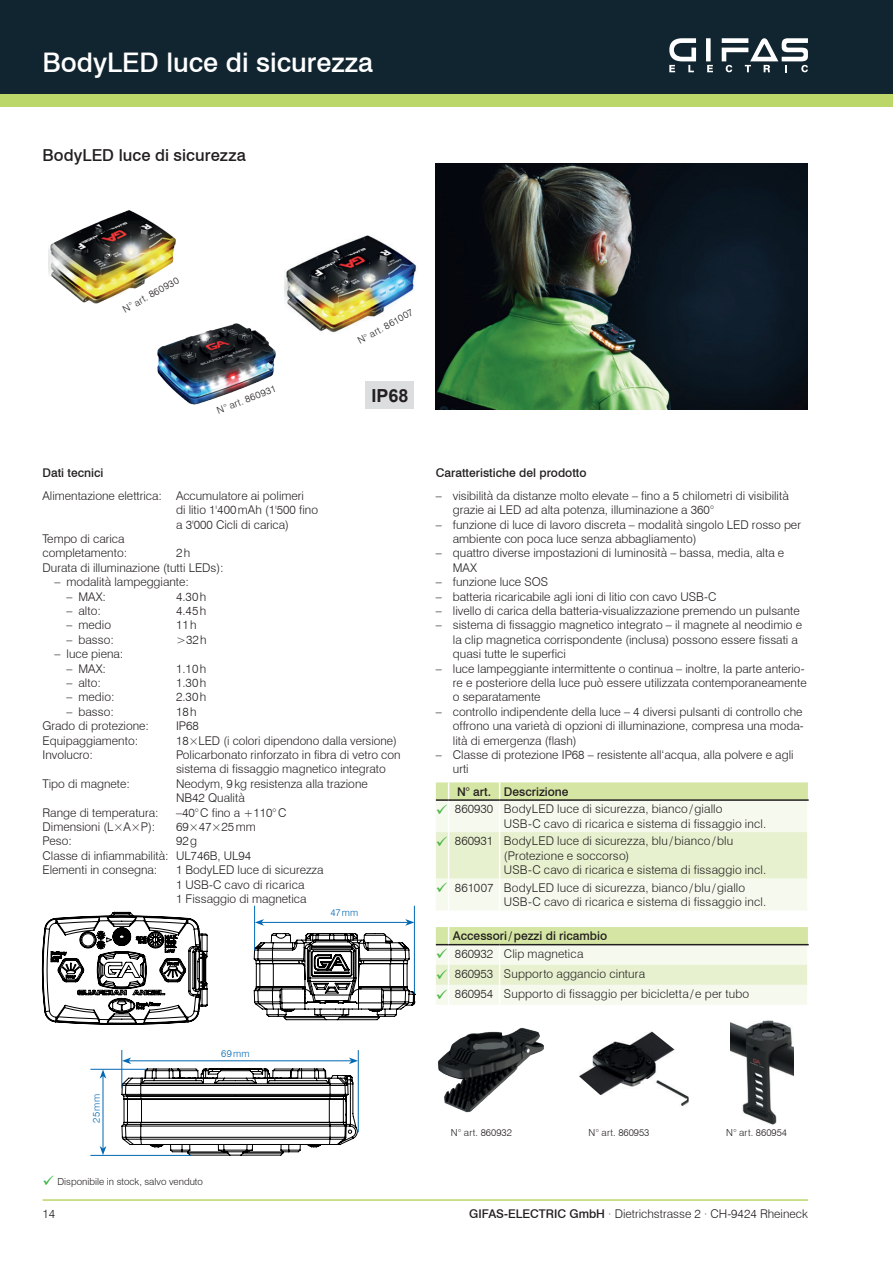
<style>
.page{position:relative;width:893px;height:1263px;background:#fff}
.page>*{position:absolute;margin:0;border:0;box-sizing:border-box;transform-origin:0 0}
.t1{font:500 27px "Swiss 721 BT";color:#fff}
.t2{font:700 18px "Arial";color:#231f20}
.t3{font:500 16.5px "Swiss 721 BT";letter-spacing:.005em;color:#231f20}
.t4{font:300 12px/14.4px "Swiss 721 BT";color:#231f20}
.t5{font:500 12px "Swiss 721 BT";color:#231f20}
.t6{font:300 9.75px "Swiss 721 BT";color:#231f20}
.t7{font:300 9.75px "Swiss 721 BT";letter-spacing:.02em;color:#0168b3}
.s1{color:#3eb649}
.s2{color:#4bb547}
.s3{font-weight:500}
</style>
<div class="page">
<div style="left:0;top:89px;width:893px;height:17px;background:#bbd76a"></div>
<div style="left:0;top:0;width:893px;height:94px;background:#112530"></div>
<hr style="left:43px;top:1199px;width:765px;height:2px;background:#bbd76a">
<div style="left:706px;top:38px;width:5px;height:23px;background:#fff"></div>
<svg style="left:669px;top:38px;width:27px;height:34px"></svg>
<svg style="left:707px;top:65px;width:6px;height:7px"></svg>
<svg style="left:722px;top:38px;width:86px;height:34px"></svg>
<svg style="left:436px;top:782px;width:372px;height:128px;background:#ecf4d9"></svg>
<hr style="left:449px;top:799px;width:51px;height:2px;background:#231f20">
<hr style="left:500px;top:799px;width:309px;height:2px;background:#231f20">
<svg style="left:436px;top:927px;width:372px;height:78px;background:#e9f1d4"></svg>
<hr style="left:449px;top:944px;width:51px;height:1px;background:#231f20">
<hr style="left:500px;top:944px;width:309px;height:1px;background:#231f20">
<img style="left:157px;top:323px;width:119px;height:82px">
<img style="left:49px;top:210px;width:127px;height:94px">
<img style="left:436px;top:164px;width:372px;height:245px">
<img style="left:438px;top:1028px;width:106px;height:85px">
<img style="left:579px;top:1031px;width:110px;height:75px">
<img style="left:730px;top:1020px;width:64px;height:105px">
<img style="left:285px;top:235px;width:132px;height:98px">
<div style="left:366px;top:382px;width:48px;height:27px;background:#dcdddf"></div>
<svg style="left:42px;top:905px;width:373px;height:251px"></svg>
<h1 class="t1" style="left:43px;top:46px;width:332px">BodyLED luce di sicurezza</h1>
<h3 class="t3" style="left:43px;top:145px;width:205px">BodyLED luce di sicurezza</h3>
<p class="t6" style="left:120px;top:305px;width:64px;rotate:-29deg">N° art. 860930</p>
<p class="t6" style="left:215px;top:405px;width:64px;rotate:-21deg">N° art. 860931</p>
<p class="t6" style="left:356px;top:336px;width:63px;rotate:-29deg">N° art. 861007</p>
<h2 class="t2" style="left:371px;top:383px;width:39px">IP68</h2>
<p class="t5" style="left:43px;top:465px;width:62px">Dati tecnici</p>
<p class="t4" style="left:43px;top:488px;width:263px">Alimentazione elettrica: Accumulatore ai polimeri</p>
<p class="t4" style="left:176px;top:503px;width:144px">di litio 1'400mAh (1'500 fino</p>
<p class="t4" style="left:176px;top:517px;width:115px">a 3'000 Cicli di carica)</p>
<p class="t4" style="left:43px;top:531px;width:84px">Tempo di carica</p>
<p class="t4" style="left:43px;top:546px;width:86px">completamento:</p>
<p class="t4" style="left:43px;top:546px;width:183px;text-indent:133px">2h<br>Durata di illuminazione (tutti LEDs):</p>
<p class="t4" style="left:55px;top:575px;width:136px">– modalità lampeggiante:</p>
<p class="t4" style="left:67px;top:589px;width:41px">– MAX:</p>
<p class="t4" style="left:176px;top:589px;width:32px">4.30h</p>
<p class="t4" style="left:67px;top:603px;width:36px">– alto:</p>
<p class="t4" style="left:176px;top:603px;width:32px">4.45h</p>
<p class="t4" style="left:67px;top:618px;width:46px">– medio</p>
<p class="t4" style="left:176px;top:618px;width:22px">11h</p>
<p class="t4" style="left:67px;top:632px;width:49px">– basso:</p>
<p class="t4" style="left:176px;top:632px;width:32px">&gt;32h</p>
<p class="t4" style="left:55px;top:647px;width:70px">– luce piena:</p>
<p class="t4" style="left:67px;top:661px;width:41px">– MAX:</p>
<p class="t4" style="left:176px;top:661px;width:32px">1.10h</p>
<p class="t4" style="left:67px;top:675px;width:36px">– alto:</p>
<p class="t4" style="left:176px;top:675px;width:32px">1.30h</p>
<p class="t4" style="left:67px;top:690px;width:49px">– medio:</p>
<p class="t4" style="left:176px;top:690px;width:32px">2.30h</p>
<p class="t4" style="left:67px;top:704px;width:49px">– basso:</p>
<p class="t4" style="left:176px;top:704px;width:22px">18h</p>
<p class="t4" style="left:43px;top:719px;width:108px">Grado di protezione:</p>
<p class="t4" style="left:176px;top:719px;width:24px">IP68</p>
<p class="t4" style="left:43px;top:733px;width:97px">Equipaggiamento:</p>
<p class="t4" style="left:176px;top:733px;width:222px">18×LED (i colori dipendono dalla versione)</p>
<p class="t4" style="left:43px;top:747px;width:52px">Involucro:</p>
<p class="t4" style="left:176px;top:747px;width:226px">Policarbonato rinforzato in fibra di vetro con sistema di fissaggio magnetico integrato</p>
<p class="t4" style="left:43px;top:776px;width:89px">Tipo di magnete:</p>
<p class="t4" style="left:176px;top:776px;width:193px">Neodym, 9kg resistenza alla trazione<br>NB42 Qualità</p>
<p class="t4" style="left:43px;top:805px;width:118px">Range di temperatura:</p>
<p class="t4" style="left:176px;top:805px;width:112px">–40°C fino a +110°C</p>
<p class="t4" style="left:43px;top:819px;width:114px">Dimensioni (L×A×P):</p>
<p class="t4" style="left:176px;top:819px;width:81px">69×47×25mm</p>
<p class="t4" style="left:43px;top:834px;width:31px">Peso:</p>
<p class="t4" style="left:43px;top:834px;width:210px;text-indent:133px">92g<br>Classe di infiammabilità: UL746B, UL94<br>Elementi in consegna:</p>
<p class="t4" style="left:176px;top:863px;width:149px">1 BodyLED luce di sicurezza<br>1 USB-C cavo di ricarica<br>1 Fissaggio di magnetica</p>
<p class="t7" style="left:90px;top:1122px;width:30px;rotate:-90deg">25mm</p>
<p class="t7" style="left:221px;top:1048px;width:30px">69mm</p>
<p class="t6" style="left:43px;top:1176px;width:162px"><span class="s1">✓</span> Disponibile in stock, salvo venduto</p>
<p class="t7" style="left:330px;top:906px;width:29px">47mm</p>
<p class="t5" style="left:436px;top:465px;width:152px">Caratteristiche del prodotto</p>
<p class="t4" style="left:453px;top:488px;width:337px;text-indent:-17px">– visibilità da distanze molto elevate – fino a 5 chilometri di visibilità grazie ai LED ad alta potenza, illuminazione a 360°</p>
<p class="t4" style="left:453px;top:517px;width:350px;text-indent:-17px">– funzione di luce di lavoro discreta – modalità singolo LED rosso per ambiente con poca luce senza abbagliamento)</p>
<p class="t4" style="left:453px;top:546px;width:333px;text-indent:-17px">– quattro diverse impostazioni di luminosità – bassa, media, alta e<br>MAX</p>
<p class="t4" style="left:436px;top:575px;width:114px">– funzione luce SOS</p>
<p class="t4" style="left:436px;top:589px;width:282px">– batteria ricaricabile agli ioni di litio con cavo USB-C</p>
<p class="t4" style="left:436px;top:603px;width:365px">– livello di carica della batteria-visualizzazione premendo un pulsante</p>
<p class="t4" style="left:453px;top:618px;width:351px;text-indent:-17px">– sistema di fissaggio magnetico integrato – il magnete al neodimio e la clip magnetica corrispondente (inclusa) possono essere fissati a quasi tutte le superfici</p>
<p class="t4" style="left:453px;top:661px;width:355px;text-indent:-17px">– luce lampeggiante intermittente o continua – inoltre, la parte anterio&shy;re e posteriore della luce può essere utilizzata contemporaneamente o separatamente</p>
<p class="t4" style="left:453px;top:704px;width:352px;text-align:justify;text-indent:-17px">– controllo indipendente della luce – 4 diversi pulsanti di controllo che offrono una varietà di opzioni di illuminazione, compresa una moda&shy;lità di emergenza (flash)</p>
<p class="t4" style="left:453px;top:747px;width:342px;text-indent:-17px">– Classe di protezione IP68 – resistente all‘acqua, alla polvere e agli urti</p>
<p class="t5" style="left:457px;top:784px;width:113px">N° art. Descrizione</p>
<p class="t4" style="left:504px;top:802px;width:264px;text-indent:-68px"><span class="s2">✓</span> 860930 BodyLED luce di sicurezza, bianco/giallo<br>USB-C cavo di ricarica e sistema di fissaggio incl.</p>
<p class="t4" style="left:504px;top:834px;width:264px;text-indent:-68px"><span class="s2">✓</span> 860931 BodyLED luce di sicurezza, blu/bianco/blu (Protezione e soccorso)<br>USB-C cavo di ricarica e sistema di fissaggio incl.</p>
<p class="t4" style="left:504px;top:880px;width:264px;text-indent:-68px"><span class="s2">✓</span> 861007 BodyLED luce di sicurezza, bianco/blu/giallo<br>USB-C cavo di ricarica e sistema di fissaggio incl.</p>
<p class="t5" style="left:453px;top:929px;width:156px">Accessori/pezzi di ricambio</p>
<p class="t4" style="left:436px;top:946px;width:149px"><span class="s2">✓</span> 860932 Clip magnetica</p>
<p class="t4" style="left:436px;top:966px;width:211px"><span class="s2">✓</span> 860953 Supporto aggancio cintura</p>
<p class="t4" style="left:436px;top:986px;width:315px"><span class="s2">✓</span> 860954 Supporto di fissaggio per bicicletta/e per tubo</p>
<p class="t6" style="left:451px;top:1126px;width:63px">N° art. 860932</p>
<p class="t6" style="left:588px;top:1126px;width:63px">N° art. 860953</p>
<p class="t6" style="left:726px;top:1126px;width:63px">N° art. 860954</p>
<p class="t4" style="left:43px;top:1207px;width:14px">14</p>
<p class="t4" style="left:469px;top:1207px;width:340px"><span class="s3">GIFAS-ELECTRIC GmbH</span> · Dietrichstrasse 2 · CH-9424 Rheineck</p>
</div>
